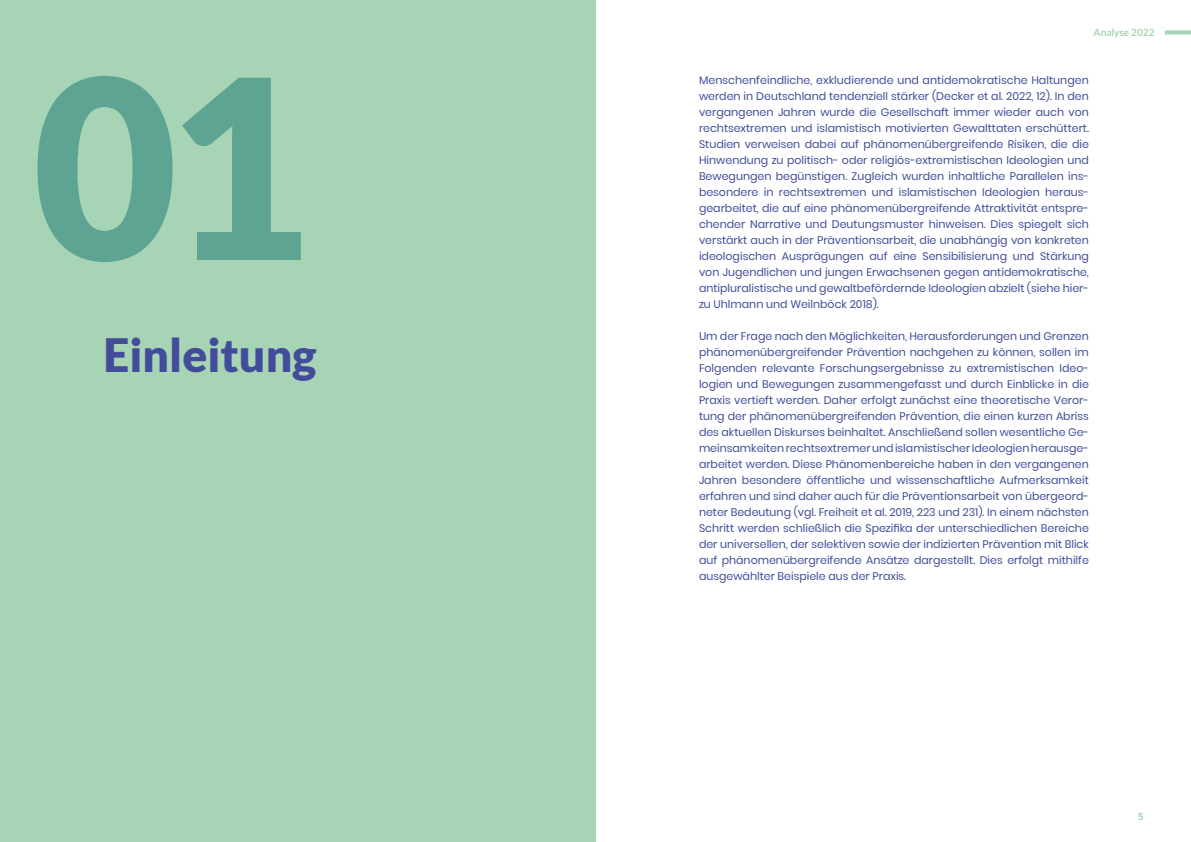
<style>
.page{position:relative;width:1191px;height:842px;background:#fff}
.page>*{position:absolute;margin:0;border:0;box-sizing:border-box;transform-origin:0 0}
.t1{font:900 250px "Lato";color:#5ea493}
.t2{font:900 46px "Lato";color:#434b9b}
.t3{font:11px/16px "Poppins";color:#434b9b;text-align:justify}
.t4{font:700 10px "Lato";color:#a7d4b4}
.t5{font:700 10px "Noto Sans";color:#a7d4b4}
</style>
<div class="page">
<svg style="left:1164px;top:30px;width:27px;height:4px"></svg>
<div style="left:0;top:0;width:595px;height:842px;background:#a7d4b4"></div>
<p class="t4" style="left:1093px;top:26px;width:62px">Analyse 2022</p>
<h1 class="t1" style="left:32px;top:22px;width:279px">01</h1>
<p class="t3" style="left:699px;top:72px;width:391px">Menschenfeindliche, exkludierende und antidemokratische Haltungen werden in Deutschland tendenziell stärker (Decker et al. 2022, 12). In den vergangenen Jahren wurde die Gesellschaft immer wieder auch von rechtsextremen und islamistisch motivierten Gewalttaten erschüttert.<br>Studien verweisen dabei auf phänomenübergreifende Risiken, die die Hinwendung zu politisch- oder religiös-extremistischen Ideologien und Bewegungen begünstigen. Zugleich wurden inhaltliche Parallelen ins&shy;besondere in rechtsextremen und islamistischen Ideologien heraus&shy;gearbeitet, die auf eine phänomenübergreifende Attraktivität entspre&shy;chender Narrative und Deutungsmuster hinweisen. Dies spiegelt sich verstärkt auch in der Präventionsarbeit, die unabhängig von konkreten ideologischen Ausprägungen auf eine Sensibilisierung und Stärkung von Jugendlichen und jungen Erwachsenen gegen antidemokratische, antipluralistische und gewaltbefördernde Ideologien abzielt (siehe hier&shy;zu Uhlmann und Weilnböck 2018).</p>
<p class="t3" style="left:699px;top:328px;width:391px">Um der Frage nach den Möglichkeiten, Herausforderungen und Grenzen phänomenübergreifender Prävention nachgehen zu können, sollen im Folgenden relevante Forschungsergebnisse zu extremistischen Ideo&shy;logien und Bewegungen zusammengefasst und durch Einblicke in die Praxis vertieft werden. Daher erfolgt zunächst eine theoretische Veror&shy;tung der phänomenübergreifenden Prävention, die einen kurzen Abriss des aktuellen Diskurses beinhaltet. Anschließend sollen wesentliche Ge&shy;meinsamkeiten rechtsextremer und islamistischer Ideologien herausge&shy;arbeitet werden. Diese Phänomenbereiche haben in den vergangenen Jahren besondere öffentliche und wissenschaftliche Aufmerksamkeit erfahren und sind daher auch für die Präventionsarbeit von übergeord&shy;neter Bedeutung (vgl. Freiheit et al. 2019, 223 und 231). In einem nächsten Schritt werden schließlich die Spezifika der unterschiedlichen Bereiche der universellen, der selektiven sowie der indizierten Prävention mit Blick auf phänomenübergreifende Ansätze dargestellt. Dies erfolgt mithilfe ausgewählter Beispiele aus der Praxis.</p>
<h2 class="t2" style="left:103px;top:328px;width:214px">Einleitung</h2>
<p class="t5" style="left:1138px;top:809px;width:7px">5</p>
</div>
